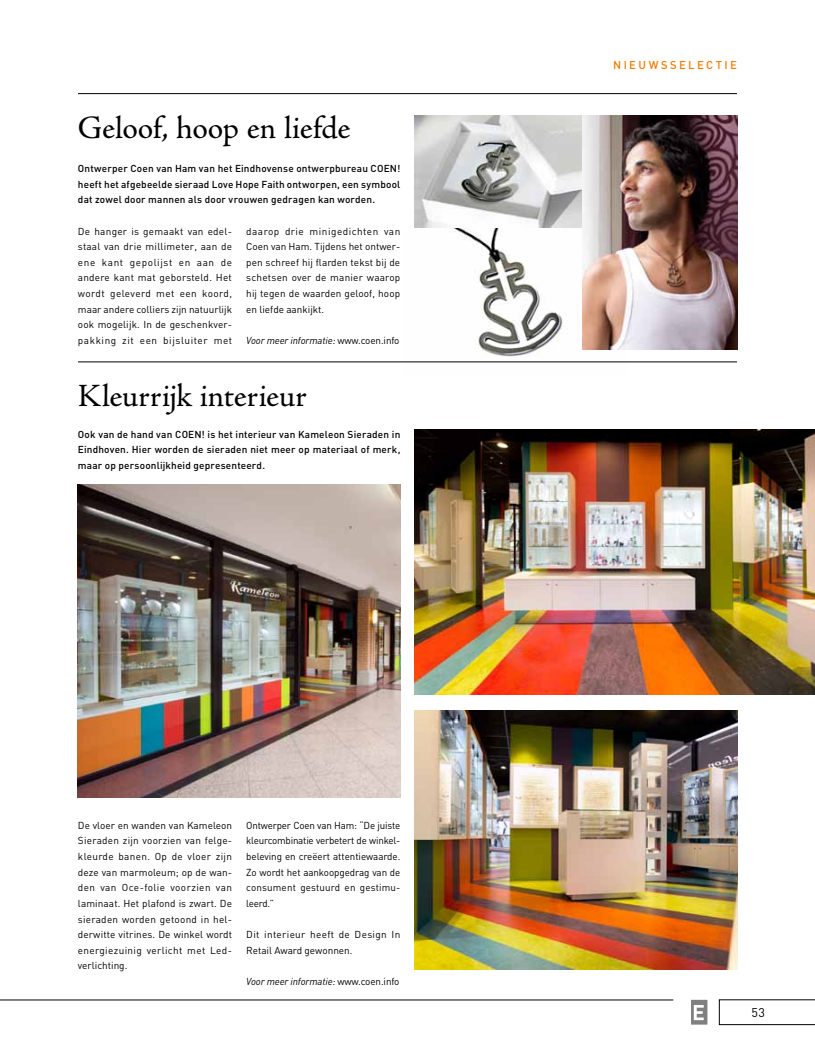
<style>
.page{position:relative;width:815px;height:1053px;background:#fff}
.page>*{position:absolute;margin:0;border:0;box-sizing:border-box;transform-origin:0 0}
.t1{font:32.5px "Adobe Jenson Pro";letter-spacing:-.005em;color:#000}
.t2{font:12.5px "DIN";color:#000}
.t3{font:500 11.25px "DIN";letter-spacing:.21em;color:#ef7c00}
.t4{font:10px/15.6px "DIN";letter-spacing:.015em;color:#000;text-align:justify}
.t5{font:500 10px/15.6px "DIN";letter-spacing:.015em;color:#000;text-align:justify}
.t6{font:italic 10px "DIN";letter-spacing:-.01em;color:#000}
.t7{font:10px/15.6px "DIN";letter-spacing:.035em;color:#000}
.s1{font-style:normal}
</style>
<div class="page">
<img style="left:402px;top:226px;width:224px;height:137px">
<hr style="left:78px;top:361px;width:659px;height:1px;background:#000">
<img style="left:415px;top:115px;width:168px;height:112px">
<img style="left:583px;top:115px;width:154px;height:234px">
<img style="left:78px;top:484px;width:322px;height:313px">
<img style="left:415px;top:430px;width:400px;height:264px">
<img style="left:415px;top:710px;width:322px;height:259px">
<svg style="left:719px;top:999px;width:96px;height:25px"></svg>
<svg style="left:691px;top:999px;width:16px;height:25px"></svg>
<hr style="left:78px;top:93px;width:659px;height:1px;background:#000">
<hr style="left:0;top:999px;width:673px;height:1px;background:#000">
<h1 class="t1" style="left:78px;top:110px;width:274px">Geloof, hoop en liefde</h1>
<p class="t5" style="left:78px;top:160px;width:324px">Ontwerper Coen van Ham van het Eindhovense ontwerpbureau COEN! heeft het afgebeelde sieraad Love Hope Faith ontworpen, een symbool dat zowel door mannen als door vrouwen gedragen kan worden.</p>
<p class="t4" style="left:78px;top:223px;width:156px">De hanger is gemaakt van edel&shy;staal van drie millimeter, aan de ene kant gepolijst en aan de andere kant mat geborsteld. Het wordt geleverd met een koord, maar andere colliers zijn natuurlijk ook mogelijk. In de geschenkver&shy;pakking zit een bijsluiter met</p>
<p class="t4" style="left:246px;top:223px;width:156px">daarop drie minigedichten van Coen van Ham. Tijdens het ontwer&shy;pen schreef hij flarden tekst bij de schetsen over de manier waarop hij tegen de waarden geloof, hoop en liefde aankijkt.</p>
<p class="t6" style="left:246px;top:334px;width:155px">Voor meer informatie: <span class="s1">www.coen.info</span></p>
<h1 class="t1" style="left:78px;top:378px;width:230px">Kleurrijk interieur</h1>
<p class="t5" style="left:78px;top:426px;width:324px">Ook van de hand van COEN! is het interieur van Kameleon Sieraden in Eindhoven. Hier worden de sieraden niet meer op materiaal of merk, maar op persoonlijkheid gepresenteerd.</p>
<p class="t4" style="left:78px;top:817px;width:156px;text-align:left">De vloer en wanden van Kameleon<br>Sieraden zijn voorzien van felge&shy;kleurde banen. Op de vloer zijn deze van marmoleum; op de wan&shy;den van Oce-folie voorzien van laminaat. Het plafond is zwart. De sieraden worden getoond in hel&shy;derwitte vitrines. De winkel wordt energiezuinig verlicht met Led&shy;verlichting.</p>
<p class="t4" style="left:246px;top:817px;width:156px">Ontwerper Coen van Ham: “De juiste kleurcombinatie verbetert de winkel&shy;beleving en creëert attentiewaarde.<br>Zo wordt het aankoopgedrag van de consument gestuurd en gestimu&shy;leerd.”</p>
<p class="t7" style="left:246px;top:926px;width:156px">Dit interieur heeft de Design In<br>Retail Award gewonnen.</p>
<p class="t6" style="left:246px;top:975px;width:155px">Voor meer informatie: <span class="s1">www.coen.info</span></p>
<p class="t3" style="left:613px;top:57px;width:125px">NIEUWSSELECTIE</p>
<p class="t2" style="left:752px;top:1004px;width:15px">53</p>
</div>
